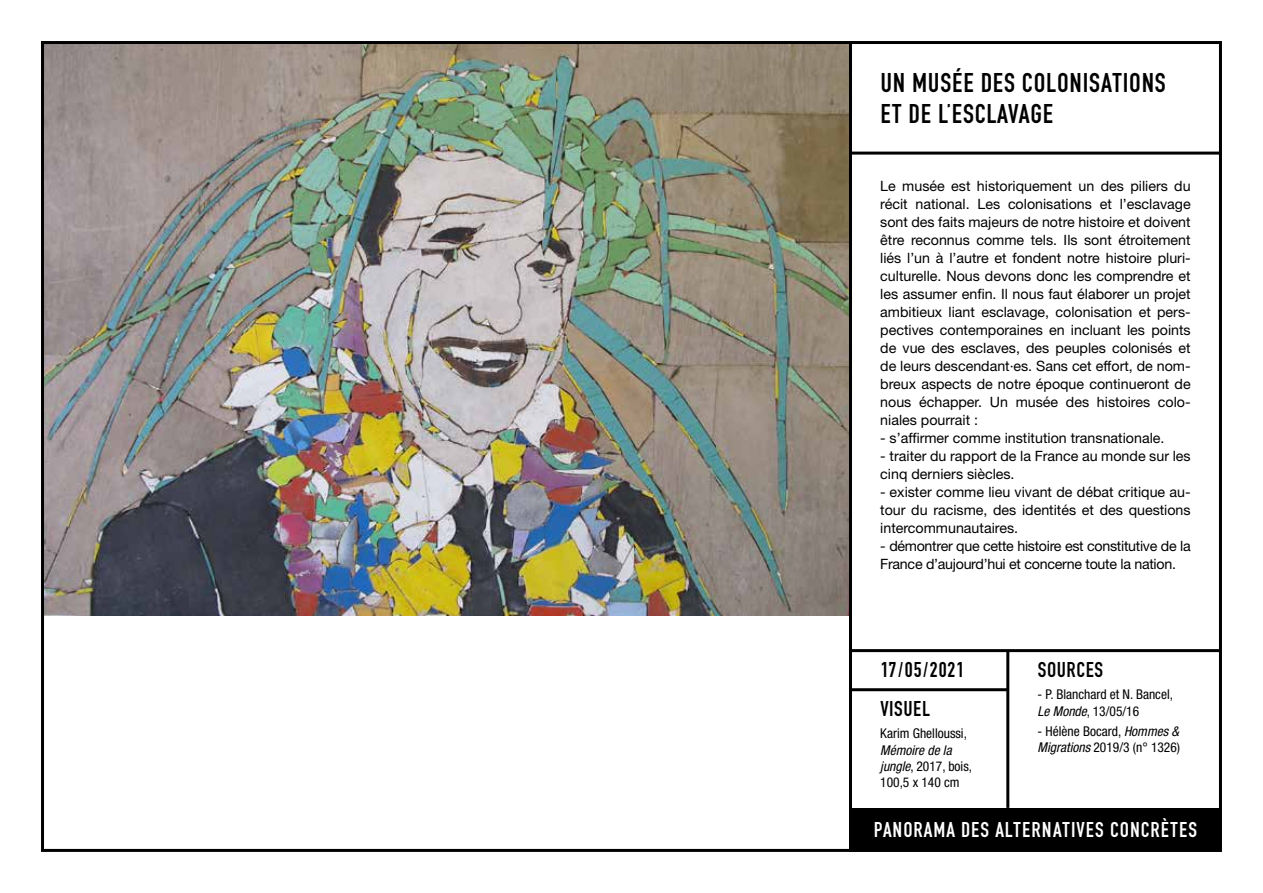
<style>
.page{position:relative;width:1263px;height:893px;background:#fff}
.page>*{position:absolute;margin:0;border:0;box-sizing:border-box;transform-origin:0 0}
.t1{font:28.5px/31.5px "Fette Engschrift DOT";letter-spacing:.025em;color:#000}
.t2{font:22.5px "Fette Engschrift DOT";color:#fff}
.t3{font:22.5px "Fette Engschrift DOT";letter-spacing:.01em;color:#000}
.t4{font:14.25px/18px "Helvetica Neue LT Std";color:#000;text-align:justify}
.t5{font:14.25px/18px "Helvetica Neue LT Std";letter-spacing:-.02em;color:#000}
.t6{font:condensed 13.5px/16.2px "Helvetica Neue LT Std";color:#000}
.s1{font-style:italic}
</style>
<div class="page">
<img style="left:45px;top:45px;width:803px;height:571px">
<div style="left:850px;top:808px;width:370px;height:42px;background:#000"></div>
<hr style="left:850px;top:688px;width:158px;height:3px;background:#000">
<hr style="left:1006px;top:651px;width:3px;height:157px;background:#000">
<hr style="left:850px;top:152px;width:370px;height:3px;background:#000">
<hr style="left:850px;top:649px;width:370px;height:3px;background:#000">
<div style="left:849px;top:41px;width:373px;height:811px;border:3px solid #000"></div>
<h1 class="t1" style="left:880px;top:67px;width:287px">UN MUSÉE DES COLONISATIONS<br>ET DE L’ESCLAVAGE</h1>
<p class="t4" style="left:880px;top:177px;width:312px">Le musée est historiquement un des piliers du récit national. Les colonisations et l’esclavage sont des faits majeurs de notre histoire et doivent être reconnus comme tels. Ils sont étroitement liés l’un à l’autre et fondent notre histoire pluri&shy;culturelle. Nous devons donc les comprendre et les assumer enfin. Il nous faut élaborer un projet ambitieux liant esclavage, colonisation et pers&shy;pectives contemporaines en incluant les points de vue des esclaves, des peuples colonisés et de leurs descendant·es. Sans cet effort, de nom&shy;breux aspects de notre époque continueront de nous échapper. Un musée des histoires colo&shy;niales pourrait :</p>
<p class="t4" style="left:880px;top:429px;width:286px">- s’affirmer comme institution transnationale.</p>
<p class="t4" style="left:880px;top:447px;width:312px">- traiter du rapport de la France au monde sur les cinq derniers siècles.</p>
<p class="t4" style="left:880px;top:483px;width:312px">- exister comme lieu vivant de débat critique au&shy;tour du racisme, des identités et des questions intercommunautaires.</p>
<p class="t5" style="left:880px;top:537px;width:312px">- démontrer que cette histoire est constitutive de la<br>France d’aujourd’hui et concerne toute la nation.</p>
<h2 class="t3" style="left:880px;top:658px;width:86px">17/05/2021</h2>
<h2 class="t3" style="left:1038px;top:658px;width:20px">SOURCES</h2>
<h2 class="t3" style="left:880px;top:697px;width:10px">VISUEL</h2>
<p class="t6" style="left:1037px;top:686px;width:137px">- P. Blanchard et N. Bancel,<br><span class="s1">Le Monde</span>, 13/05/16</p>
<p class="t6" style="left:1037px;top:723px;width:144px">- Hélène Bocard, <span class="s1">Hommes &amp;<br>Migrations</span> 2019/3 (n° 1326)</p>
<p class="t6" style="left:880px;top:725px;width:88px">Karim Ghelloussi,</p>
<p class="t6" style="left:880px;top:742px;width:93px"><span class="s1">Mémoire de la jungle</span>, 2017, bois,<br>100,5 x 140 cm</p>
<h2 class="t2" style="left:874px;top:817px;width:21px">PANORAMA</h2>
<h2 class="t2" style="left:961px;top:817px;width:45px">DES ALTERNATI</h2>
<h2 class="t2" style="left:1076px;top:817px;width:45px">VES CONCR</h2>
<h2 class="t2" style="left:1161px;top:817px;width:20px">ÈTES</h2>
</div>
